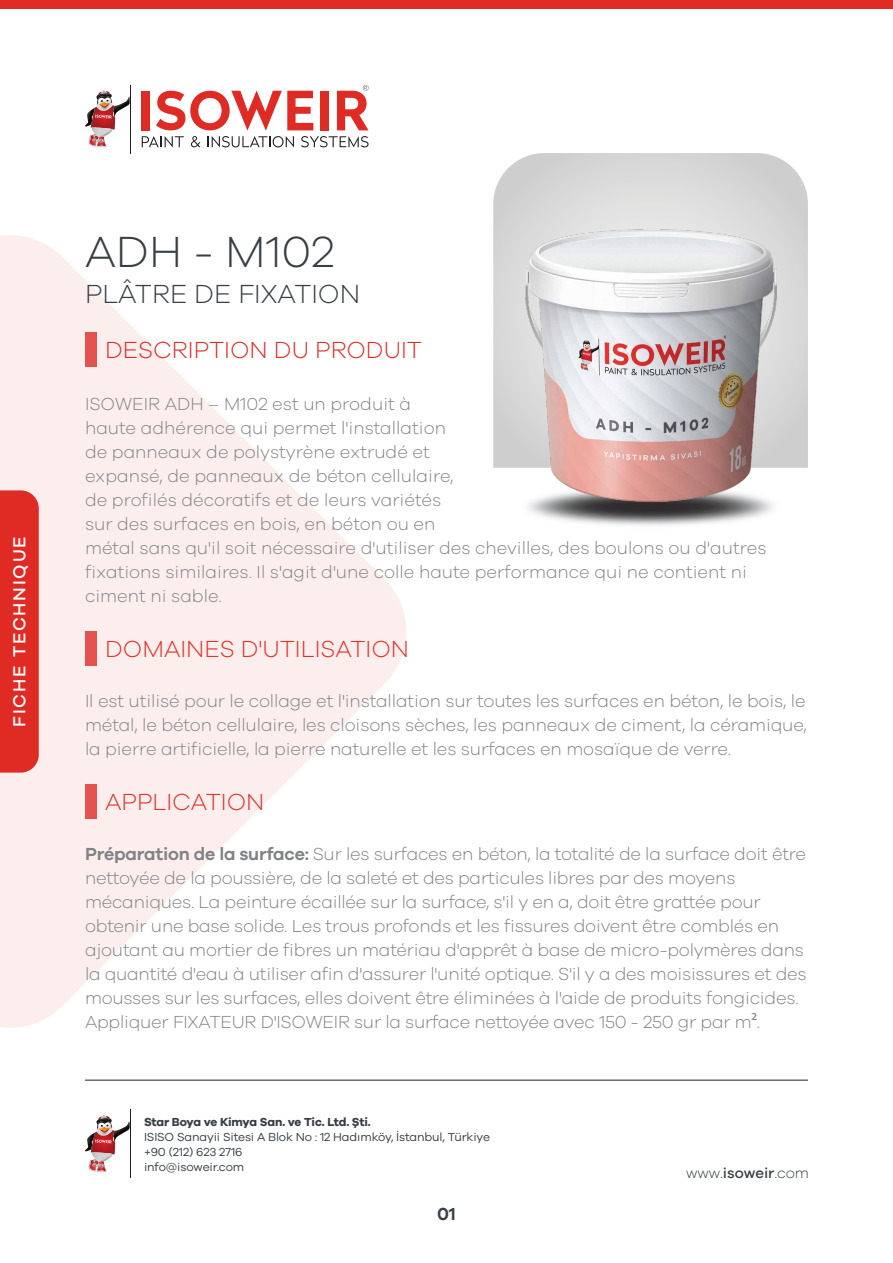
<style>
.page{position:relative;width:893px;height:1263px;background:#fff}
.page>*{position:absolute;margin:0;border:0;box-sizing:border-box;transform-origin:0 0}
.t1{font:300 45px "Galano Grotesque";color:#383e45}
.t2{font:300 27px "Galano Grotesque";color:#383e45}
.t3{font:300 24px "Galano Grotesque";color:#e0312a}
.t4{font:300 24px "Galano Grotesque";color:#e02b25}
.t5{font:300 18px/24px "Galano Grotesque";letter-spacing:-.015em;color:#808285}
.t6{font:500 18px "Galano Grotesque";letter-spacing:.1em;color:#fff}
.t7{font:600 18px "Galano Grotesque";color:#373e45}
.t8{font:300 15px "Galano Grotesque";color:#373e45}
.t9{font:12px/15px "Galano Grotesque";letter-spacing:-.01em;color:#373e45}
.t10{font:700 12px "Galano Grotesque";letter-spacing:-.02em;color:#373e45}
.s1{font-weight:600}
.s2{font-family:"Myriad Pro";font-weight:400}
.s3{font-weight:500}
</style>
<div class="page">
<svg style="left:0;top:235px;width:406px;height:793px;fill:#fceeed"></svg>
<div style="left:0;top:490px;width:39px;height:283px;background:#e02b25"></div>
<hr style="left:130px;top:85px;width:1px;height:68px;background:#231f20">
<svg style="left:85px;top:91px;width:45px;height:56px"></svg>
<svg style="left:142px;top:136px;width:42px;height:11px"></svg>
<svg style="left:191px;top:136px;width:10px;height:11px"></svg>
<svg style="left:208px;top:136px;width:86px;height:11px"></svg>
<svg style="left:301px;top:136px;width:68px;height:11px"></svg>
<div style="left:142px;top:91px;width:8px;height:39px;background:#e02b25"></div>
<svg style="left:156px;top:91px;width:157px;height:39px"></svg>
<div style="left:320px;top:91px;width:8px;height:39px;background:#e02b25"></div>
<svg style="left:337px;top:85px;width:32px;height:45px"></svg>
<hr style="left:130px;top:1110px;width:1px;height:68px;background:#231f20">
<svg style="left:85px;top:1115px;width:45px;height:57px"></svg>
<hr style="left:85px;top:1080px;width:723px;height:1px;background:#231f20">
<div style="left:0;top:0;width:893px;height:9px;background:#e02b25"></div>
<img style="left:527px;top:502px;width:247px;height:24px">
<svg style="left:493px;top:153px;width:315px;height:315px"></svg>
<div style="left:85px;top:333px;width:11px;height:34px;background:#e5524d"></div>
<div style="left:85px;top:631px;width:11px;height:34px;background:#e5524d"></div>
<div style="left:85px;top:785px;width:11px;height:34px;background:#e5524d"></div>
<img style="left:525px;top:230px;width:251px;height:272px">
<p class="t6" style="left:9px;top:727px;width:192px;rotate:-90deg">FICHE TECHNIQUE</p>
<h1 class="t1" style="left:85px;top:225px;width:251px">ADH - M102</h1>
<h2 class="t2" style="left:85px;top:278px;width:277px">PLÂTRE DE FIXATION</h2>
<h3 class="t4" style="left:105px;top:336px;width:318px">DESCRIPTION DU PRODUIT</h3>
<p class="t5" style="left:85px;top:391px;width:683px">ISOWEIR ADH – M102 est un produit à<br>haute adhérence qui permet l'installation<br>de panneaux de polystyrène extrudé et<br>expansé, de panneaux de béton cellulaire,<br>de profilés décoratifs et de leurs variétés<br>sur des surfaces en bois, en béton ou en<br>métal sans qu'il soit nécessaire d'utiliser des chevilles, des boulons ou d'autres fixations similaires. Il s'agit d'une colle haute performance qui ne contient ni ciment ni sable.</p>
<h3 class="t3" style="left:105px;top:634px;width:305px">DOMAINES D'UTILISATION</h3>
<p class="t5" style="left:85px;top:688px;width:723px;text-align:justify">Il est utilisé pour le collage et l'installation sur toutes les surfaces en béton, le bois, le métal, le béton cellulaire, les cloisons sèches, les panneaux de ciment, la céramique, la pierre artificielle, la pierre naturelle et les surfaces en mosaïque de verre.</p>
<h3 class="t3" style="left:105px;top:787px;width:161px">APPLICATION</h3>
<p class="t5" style="left:85px;top:842px;width:723px"><span class="s1">Préparation de la surface:</span> Sur les surfaces en béton, la totalité de la surface doit être nettoyée de la poussière, de la saleté et des particules libres par des moyens mécaniques. La peinture écaillée sur la surface, s'il y en a, doit être grattée pour obtenir une base solide. Les trous profonds et les fissures doivent être comblés en ajoutant au mortier de fibres un matériau d'apprêt à base de micro-polymères dans la quantité d'eau à utiliser afin d'assurer l'unité optique. S'il y a des moisissures et des mousses sur les surfaces, elles doivent être éliminées à l'aide de produits fongicides.<br>Appliquer FIXATEUR D'ISOWEIR sur la surface nettoyée avec 150 - 250 gr par m<span class="s2">²</span>.</p>
<p class="t10" style="left:144px;top:1114px;width:228px">Star Boya ve Kimya San. ve Tic. Ltd. Şti.</p>
<p class="t9" style="left:144px;top:1128px;width:347px">ISISO Sanayii Sitesi A Blok No : 12 Hadımköy, İstanbul, Türkiye +90 (212) 623 2716<br>info@isoweir.com</p>
<p class="t7" style="left:437px;top:1203px;width:20px">01</p>
<p class="t8" style="left:686px;top:1164px;width:124px">www.<span class="s3">isoweir</span>.com</p>
</div>
